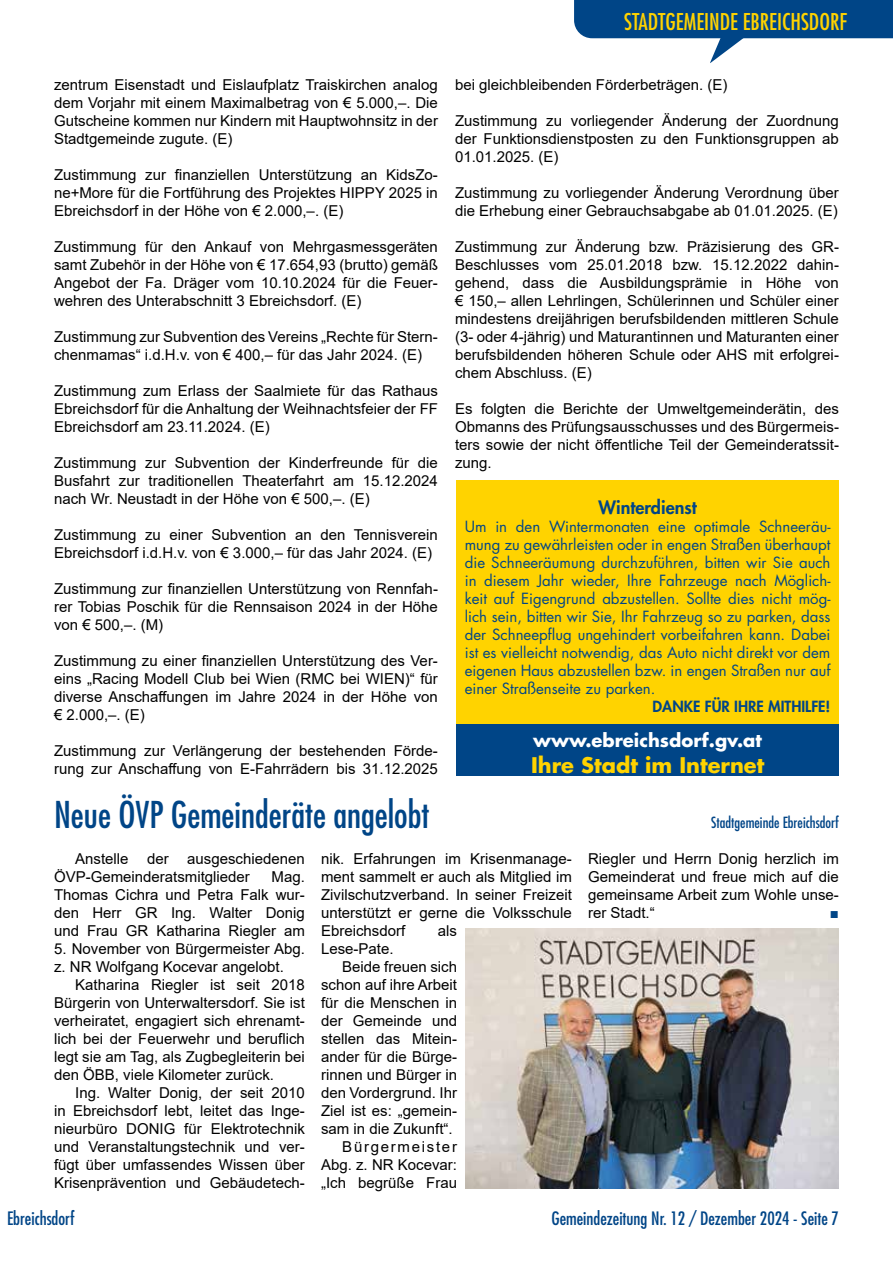
<style>
.page{position:relative;width:893px;height:1263px;background:#fff}
.page>*{position:absolute;margin:0;border:0;box-sizing:border-box;transform-origin:0 0}
.t1{font:condensed 36px "Futura Std";color:#004587}
.t2{font:condensed 22.5px "Futura Std";color:#ffd300}
.t3{font:700 21px "Futura Std";color:#ffd300}
.t4{font:condensed 18px "Futura Std";color:#004587}
.t5{font:700 18px "Futura Std";color:#fff}
.t6{font:800 18px "Futura Std";color:#004587}
.t7{font:15px/18px "Arial";color:#000;text-align:justify}
.t8{font:15px/18px "Futura Std";color:#004587;text-align:justify}
.t9{font:condensed 15px "Futura Std";color:#004587}
.t10{font:800 15px "Futura Std";color:#004587}
.t11{font:15px "Arial";letter-spacing:.115em;color:#000}
.t12{font:15px "Arial";color:#004587}
</style>
<div class="page">
<svg style="left:574px;top:0;width:319px;height:63px"></svg>
<img style="left:466px;top:929px;width:373px;height:259px">
<div style="left:456px;top:480px;width:383px;height:247px;background:#ffd300"></div>
<div style="left:456px;top:725px;width:383px;height:51px;background:#004587"></div>
<h2 class="t2" style="left:624px;top:8px;width:225px">STADTGEMEINDE EBREICHSDORF</h2>
<p class="t7" style="left:54px;top:76px;width:385px">zentrum Eisenstadt und Eislaufplatz Traiskirchen analog dem Vorjahr mit einem Maximalbetrag von € 5.000,–. Die Gutscheine kommen nur Kindern mit Hauptwohnsitz in der Stadtgemeinde zugute. (E)</p>
<p class="t7" style="left:54px;top:166px;width:385px">Zustimmung zur finanziellen Unterstützung an KidsZo&shy;ne+More für die Fortführung des Projektes HIPPY 2025 in Ebreichsdorf in der Höhe von € 2.000,–. (E)</p>
<p class="t7" style="left:54px;top:238px;width:385px">Zustimmung für den Ankauf von Mehrgasmessgeräten samt Zubehör in der Höhe von € 17.654,93 (brutto) gemäß Angebot der Fa. Dräger vom 10.10.2024 für die Feuer&shy;wehren des Unterabschnitt 3 Ebreichsdorf. (E)</p>
<p class="t7" style="left:54px;top:328px;width:385px">Zustimmung zur Subvention des Vereins „Rechte für Stern&shy;chenmamas“ i.d.H.v. von € 400,– für das Jahr 2024. (E)</p>
<p class="t7" style="left:54px;top:382px;width:385px">Zustimmung zum Erlass der Saalmiete für das Rathaus Ebreichsdorf für die Anhaltung der Weihnachtsfeier der FF Ebreichsdorf am 23.11.2024. (E)</p>
<p class="t7" style="left:54px;top:454px;width:385px">Zustimmung zur Subvention der Kinderfreunde für die Busfahrt zur traditionellen Theaterfahrt am 15.12.2024 nach Wr. Neustadt in der Höhe von € 500,–. (E)</p>
<p class="t7" style="left:54px;top:526px;width:385px">Zustimmung zu einer Subvention an den Tennisverein<br>Ebreichsdorf i.d.H.v. von € 3.000,– für das Jahr 2024. (E)</p>
<p class="t7" style="left:54px;top:580px;width:385px">Zustimmung zur finanziellen Unterstützung von Rennfah&shy;rer Tobias Poschik für die Rennsaison 2024 in der Höhe von € 500,–. (M)</p>
<p class="t7" style="left:54px;top:652px;width:385px">Zustimmung zu einer finanziellen Unterstützung des Ver&shy;eins „Racing Modell Club bei Wien (RMC bei WIEN)“ für diverse Anschaffungen im Jahre 2024 in der Höhe von € 2.000,–. (E)</p>
<p class="t7" style="left:54px;top:742px;width:385px">Zustimmung zur Verlängerung der bestehenden Förde&shy;rung zur Anschaffung von E-Fahrrädern bis 31.12.2025</p>
<h1 class="t1" style="left:54px;top:793px;width:377px">Neue ÖVP Gemeinderäte angelobt</h1>
<p class="t7" style="left:455px;top:76px;width:274px">bei gleichbleibenden Förderbeträgen. (E)</p>
<p class="t7" style="left:455px;top:112px;width:385px">Zustimmung zu vorliegender Änderung der Zuordnung der Funktionsdienstposten zu den Funktionsgruppen ab 01.01.2025. (E)</p>
<p class="t7" style="left:455px;top:184px;width:385px">Zustimmung zu vorliegender Änderung Verordnung über die Erhebung einer Gebrauchsabgabe ab 01.01.2025. (E)</p>
<p class="t7" style="left:455px;top:238px;width:385px">Zustimmung zur Änderung bzw. Präzisierung des GR-Beschlusses vom 25.01.2018 bzw. 15.12.2022 dahin&shy;gehend, dass die Ausbildungsprämie in Höhe von € 150,– allen Lehrlingen, Schülerinnen und Schüler einer mindestens dreijährigen berufsbildenden mittleren Schule (3- oder 4-jährig) und Maturantinnen und Maturanten einer berufsbildenden höheren Schule oder AHS mit erfolgrei&shy;chem Abschluss. (E)</p>
<p class="t7" style="left:455px;top:400px;width:385px">Es folgten die Berichte der Umweltgemeinderätin, des Obmanns des Prüfungsausschusses und des Bürgermeis&shy;ters sowie der nicht öffentliche Teil der Gemeinderatssit&shy;zung.</p>
<p class="t6" style="left:598px;top:496px;width:100px">Winterdienst</p>
<p class="t8" style="left:465px;top:517px;width:367px">Um in den Wintermonaten eine optimale Schneeräu&shy;mung zu gewährleisten oder in engen Straßen überhaupt die Schneeräumung durchzuführen, bitten wir Sie auch in diesem Jahr wieder, Ihre Fahrzeuge nach Möglich&shy;keit auf Eigengrund abzustellen. Sollte dies nicht mög&shy;lich sein, bitten wir Sie, Ihr Fahrzeug so zu parken, dass der Schneepflug ungehindert vorbeifahren kann. Dabei ist es vielleicht notwendig, das Auto nicht direkt vor dem eigenen Haus abzustellen bzw. in engen Straßen nur auf einer Straßenseite zu parken.</p>
<p class="t10" style="left:653px;top:697px;width:179px">DANKE FÜR IHRE MITHILFE!</p>
<p class="t5" style="left:533px;top:729px;width:230px">www.ebreichsdorf.gv.at</p>
<h3 class="t3" style="left:531px;top:751px;width:235px">Ihre Stadt im Internet</h3>
<p class="t9" style="left:711px;top:814px;width:129px">Stadtgemeinde Ebreichsdorf</p>
<p class="t7" style="left:54px;top:850px;width:252px;text-indent:21px">Anstelle der ausgeschiedenen<br>ÖVP-Gemeinderatsmitglieder</p>
<p class="t7" style="left:54px;top:868px;width:252px;text-indent:218px">Mag.<br>Thomas Cichra und Petra Falk wur&shy;den Herr GR Ing. Walter Donig und Frau GR Katharina Riegler am</p>
<p class="t7" style="left:54px;top:940px;width:252px">5. November von Bürgermeister Abg. z. NR Wolfgang Kocevar angelobt.</p>
<p class="t7" style="left:54px;top:976px;width:252px;text-indent:21px">Katharina Riegler ist seit 2018<br>Bürgerin von Unterwaltersdorf. Sie ist verheiratet, engagiert sich ehrenamt&shy;lich bei der Feuerwehr und beruflich legt sie am Tag, als Zugbegleiterin bei den ÖBB, viele Kilometer zurück.</p>
<p class="t7" style="left:54px;top:1084px;width:252px;text-indent:21px">Ing. Walter Donig, der seit 2010 in Ebreichsdorf lebt, leitet das Inge&shy;nieurbüro DONIG für Elektrotechnik und Veranstaltungstechnik und ver&shy;fügt über umfassendes Wissen über Krisenprävention und Gebäudetech-</p>
<p class="t7" style="left:321px;top:850px;width:252px">nik. Erfahrungen im Krisenmanage&shy;ment sammelt er auch als Mitglied im Zivilschutzverband. In seiner Freizeit unterstützt er gerne die Volksschule Ebreichsdorf</p>
<p class="t7" style="left:438px;top:922px;width:21px">als</p>
<p class="t7" style="left:321px;top:940px;width:74px">Lese-Pate.</p>
<p class="t7" style="left:342px;top:958px;width:116px">Beide freuen sich</p>
<p class="t7" style="left:321px;top:976px;width:138px">schon auf ihre Arbeit</p>
<p class="t7" style="left:321px;top:994px;width:137px">für die Menschen in</p>
<p class="t7" style="left:321px;top:1012px;width:137px">der Gemeinde und</p>
<p class="t7" style="left:321px;top:1030px;width:137px">stellen das Mitein-</p>
<p class="t7" style="left:321px;top:1048px;width:137px">ander für die Bürge-</p>
<p class="t7" style="left:321px;top:1066px;width:137px">rinnen und Bürger in</p>
<p class="t7" style="left:321px;top:1084px;width:138px">den Vordergrund. Ihr</p>
<p class="t7" style="left:321px;top:1102px;width:138px">Ziel ist es: „gemein-</p>
<p class="t7" style="left:321px;top:1120px;width:133px">sam in die Zukunft“.</p>
<p class="t11" style="left:342px;top:1137px;width:116px">Bürgermeister</p>
<p class="t7" style="left:321px;top:1156px;width:138px">Abg. z. NR Kocevar:</p>
<p class="t7" style="left:321px;top:1174px;width:138px">„Ich begrüße Frau</p>
<p class="t7" style="left:588px;top:850px;width:252px">Riegler und Herrn Donig herzlich im Gemeinderat und freue mich auf die gemeinsame Arbeit zum Wohle unse&shy;rer Stadt.“</p>
<p class="t12" style="left:830px;top:903px;width:11px">■</p>
<p class="t4" style="left:7px;top:1207px;width:69px">Ebreichsdorf</p>
<p class="t4" style="left:551px;top:1207px;width:289px">Gemeindezeitung Nr. 12 / Dezember 2024 - Seite 7</p>
</div>
